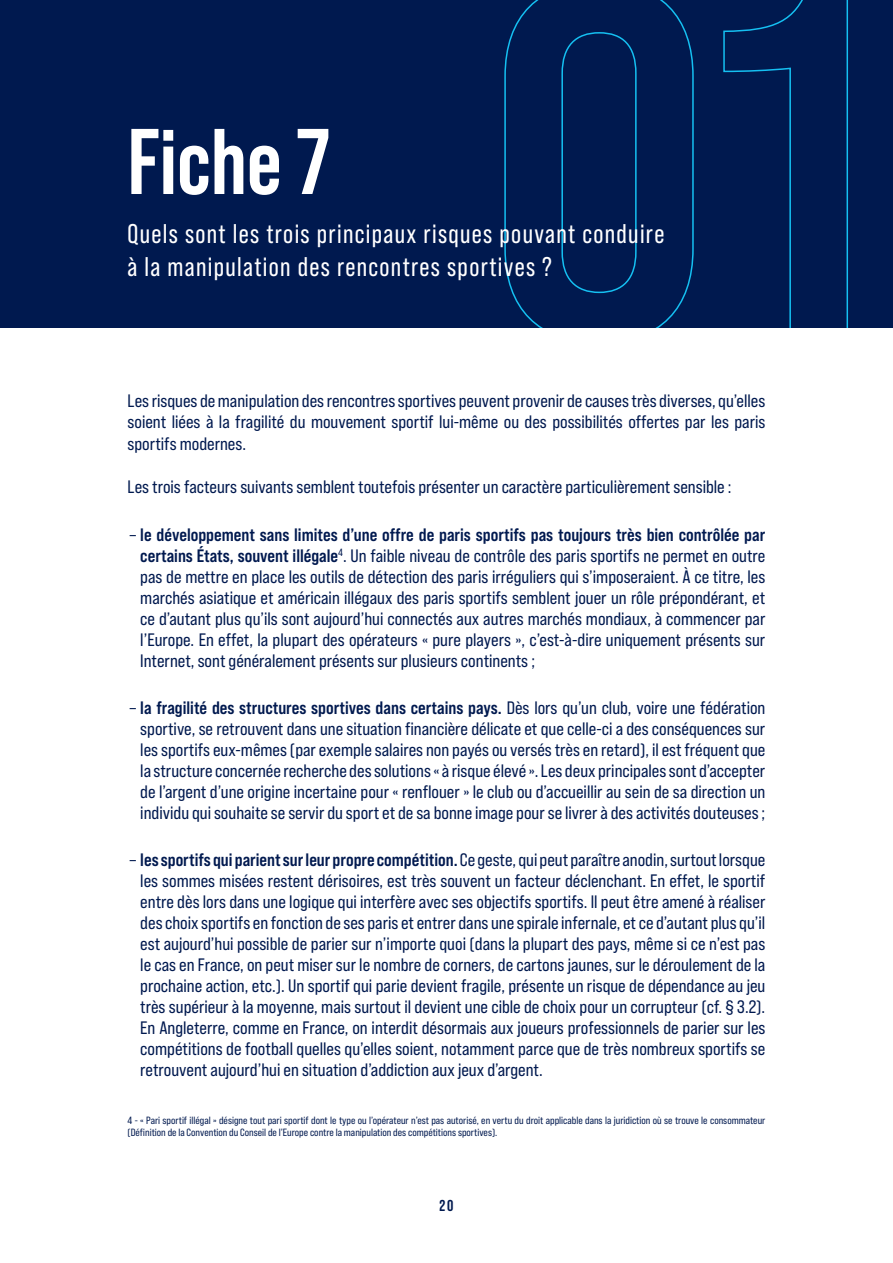
<style>
.page{position:relative;width:893px;height:1263px;background:#fff}
.page>*{position:absolute;margin:0;border:0;box-sizing:border-box;transform-origin:0 0}
.Titre_62_pt{font:700 93px "Bebas Neue Pro";color:#fff}
.Sous-titre_18_pt{font:27px/32.4px "Bebas Neue Pro";letter-spacing:.05em;color:#fff}
.Texte_courant_12_pt{font:18px/21px "Bebas Neue Pro Sm E Rg";color:#00194f;text-align:justify}
.t1{font:700 15.75px "Bebas Neue Pro";color:#00194f}
.RENVOI{font:10.5px/12px "Bebas Neue Pro Sm E Rg";color:#00194f}
.s1{font-family:"Bebas Neue Pro Sm E Bd"}
</style>
<div class="page">
<div style="left:0;top:0;width:893px;height:327px;background:#00194f"></div>
<svg style="left:504px;top:0;width:190px;height:327px"></svg>
<svg style="left:723px;top:0;width:125px;height:327px"></svg>
<p class="Titre_62_pt" style="left:128px;top:109px;width:204px">Fiche 7</p>
<p class="Sous-titre_18_pt" style="left:128px;top:218px;width:538px">Quels sont les trois principaux risques pouvant conduire à la manipulation des rencontres sportives ?</p>
<p class="Texte_courant_12_pt" style="left:128px;top:389px;width:639px;line-height:21.6px">Les risques de manipulation des rencontres sportives peuvent provenir de causes très diverses, qu’elles soient liées à la fragilité du mouvement sportif lui-même ou des possibilités offertes par les paris sportifs modernes.</p>
<p class="Texte_courant_12_pt" style="left:128px;top:476px;width:606px">Les trois facteurs suivants semblent toutefois présenter un caractère particulièrement sensible :</p>
<p class="Texte_courant_12_pt" style="left:140px;top:524px;width:627px;text-indent:-10px">– <span class="s1">le développement sans limites d’une offre de paris sportifs pas toujours très bien contrôlée par certains États, souvent illégale</span><sup>4</sup>. Un faible niveau de contrôle des paris sportifs ne permet en outre pas de mettre en place les outils de détection des paris irréguliers qui s’imposeraient. À ce titre, les marchés asiatique et américain illégaux des paris sportifs semblent jouer un rôle prépondérant, et ce d’autant plus qu’ils sont aujourd’hui connectés aux autres marchés mondiaux, à commencer par l’Europe. En effet, la plupart des opérateurs « pure players », c’est-à-dire uniquement présents sur Internet, sont généralement présents sur plusieurs continents ;</p>
<p class="Texte_courant_12_pt" style="left:130px;top:697px;width:637px;text-align:center">– <span class="s1">la fragilité des structures sportives dans certains pays.</span> Dès lors qu’un club, voire une fédération sportive, se retrouvent dans une situation financière délicate et que celle-ci a des conséquences sur les sportifs eux-mêmes (par exemple salaires non payés ou versés très en retard), il est fréquent que la structure concernée recherche des solutions « à risque élevé ». Les deux principales sont d’accepter de l’argent d’une origine incertaine pour « renflouer » le club ou d’accueillir au sein de sa direction un individu qui souhaite se servir du sport et de sa bonne image pour se livrer à des activités douteuses ;</p>
<p class="Texte_courant_12_pt" style="left:140px;top:849px;width:627px;text-indent:-10px">– <span class="s1">les sportifs qui parient sur leur propre compétition.</span> Ce geste, qui peut paraître anodin, surtout lorsque les sommes misées restent dérisoires, est très souvent un facteur déclenchant. En effet, le sportif entre dès lors dans une logique qui interfère avec ses objectifs sportifs. Il peut être amené à réaliser des choix sportifs en fonction de ses paris et entrer dans une spirale infernale, et ce d’autant plus qu’il est aujourd’hui possible de parier sur n’importe quoi (dans la plupart des pays, même si ce n’est pas le cas en France, on peut miser sur le nombre de corners, de cartons jaunes, sur le déroulement de la prochaine action, etc.). Un sportif qui parie devient fragile, présente un risque de dépendance au jeu très supérieur à la moyenne, mais surtout il devient une cible de choix pour un corrupteur (cf. § 3.2).<br>En Angleterre, comme en France, on interdit désormais aux joueurs professionnels de parier sur les compétitions de football quelles qu’elles soient, notamment parce que de très nombreux sportifs se retrouvent aujourd’hui en situation d’addiction aux jeux d’argent.</p>
<p class="RENVOI" style="left:128px;top:1114px;width:639px">4 - « Pari sportif illégal » désigne tout pari sportif dont le type ou l’opérateur n’est pas autorisé, en vertu du droit applicable dans la juridiction où se trouve le consommateur (Définition de la Convention du Conseil de l’Europe contre la manipulation des compétitions sportives).</p>
<p class="t1" style="left:440px;top:1196px;width:15px">20</p>
</div>
